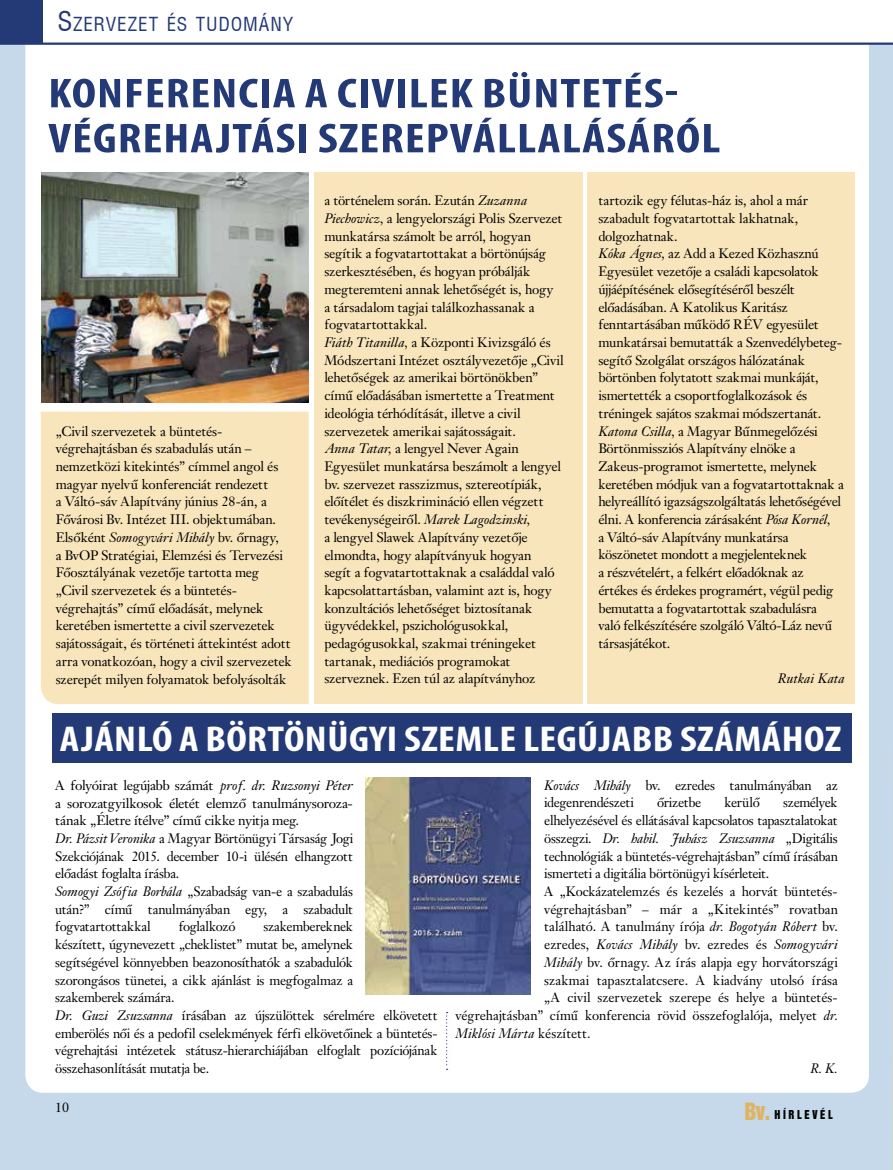
<style>
.page{position:relative;width:893px;height:1170px;background:#fff}
.page>*{position:absolute;margin:0;border:0;box-sizing:border-box;transform-origin:0 0}
.t1{font:700 condensed 42px/45px "Myriad Pro";letter-spacing:.02em;color:#243a76;scale:1.2 1}
.t2{font:700 condensed 36px "Myriad Pro";letter-spacing:.01em;color:#fff;scale:1.18 1}
.t3{font:18.9px "Switzerland Condensed";letter-spacing:.04em;color:#243a76}
.t4{font:13.5px/17.7px "Janson Text PFL";letter-spacing:.005em;color:#000}
.t5{font:italic 13.5px "Janson Text PFL";letter-spacing:.01em;color:#000}
.t6{font:13.5px "Janson Text PFL";letter-spacing:.025em;color:#000}
.t7{font:11.25px "Swiss 921 HU Normal";letter-spacing:.245em;color:#000;scale:.95 1}
.s1{font-size:27px}
.s2{font-style:italic}
.s3{font-style:normal}
.s4{font-size:21.9px;color:#deb462}
</style>
<div class="page">
<div style="left:0;top:45px;width:893px;height:1124px;background:#c5d9ea"></div>
<div style="left:25px;top:45px;width:844px;height:1047px;background:#fff"></div>
<div style="left:52px;top:713px;width:800px;height:50px;background:#243a76"></div>
<div style="left:0;top:0;width:43px;height:43px;background:#243a76"></div>
<div style="left:41px;top:411px;width:268px;height:293px;background:#f8e5bb"></div>
<div style="left:314px;top:172px;width:268px;height:532px;background:#f8e5bb"></div>
<div style="left:587px;top:172px;width:268px;height:532px;background:#f8e5bb"></div>
<img style="left:42px;top:172px;width:267px;height:230px">
<img style="left:366px;top:777px;width:164px;height:216px">
<div style="left:444px;top:1009px;width:9px;height:66px;background:#fdfdfd"></div>
<svg style="left:446px;top:1012px;width:2px;height:57px"></svg>
<hr style="left:892px;top:739px;width:1px;height:430px;background:#f3d282">
<hr style="left:0;top:43px;width:893px;height:2px;background:#243a76">
<h3 class="t3" style="left:57px;top:12px;width:28px"><span class="s1">S</span>ZERVEZET</h3>
<h3 class="t3" style="left:167px;top:12px;width:128px">ÉS TUDOMÁNY</h3>
<h1 class="t1" style="left:48px;top:70px;width:561px">KONFERENCIA A CIVILEK BÜNTETÉS-<br>VÉGREHAJTÁSI SZEREPVÁLLALÁSÁRÓL</h1>
<p class="t4" style="left:56px;top:422px;width:237px">„Civil szervezetek a büntetés&shy;végrehajtásban és szabadulás után – nemzetközi kitekintés” címmel angol és magyar nyelvű konferenciát rendezett<br>a Váltó-sáv Alapítvány június 28-án, a Fővárosi Bv. Intézet III. objektumában.<br>Elsőként <span class="s2">Somogyvári Mihály</span> bv. őrnagy,<br>a BvOP Stratégiai, Elemzési és Tervezési Főosztályának vezetője tartotta meg „Civil szervezetek és a büntetés&shy;végrehajtás” című előadását, melynek keretében ismertette a civil szervezetek sajátosságait, és történeti áttekintést adott arra vonatkozóan, hogy a civil szervezetek szerepét milyen folyamatok befolyásolták</p>
<p class="t4" style="left:324px;top:192px;width:241px">a történelem során. Ezután <span class="s2">Zuzanna Piechowicz,</span> a lengyelországi Polis Szervezet munkatársa számolt be arról, hogyan segítik a fogvatartottakat a börtönújság szerkesztésében, és hogyan próbálják megteremteni annak lehetőségét is, hogy<br>a társadalom tagjai találkozhassanak a fogvatartottakkal.<br><span class="s2">Fiáth Titanilla,</span> a Központi Kivizsgáló és Módszertani Intézet osztályvezetője „Civil lehetőségek az amerikai börtönökben” című előadásában ismertette a Treatment ideológia térhódítását, illetve a civil szervezetek amerikai sajátosságait.<br><span class="s2">Anna Tatar,</span> a lengyel Never Again Egyesület munkatársa beszámolt a lengyel bv. szervezet rasszizmus, sztereotípiák, előítélet és diszkrimináció ellen végzett tevékenységeiről. <span class="s2">Marek Lagodzinski,<br></span>a lengyel Slawek Alapítvány vezetője elmondta, hogy alapítványuk hogyan<br>segít a fogvatartottaknak a családdal való kapcsolattartásban, valamint azt is, hogy konzultációs lehetőséget biztosítanak ügyvédekkel, pszichológusokkal, pedagógusokkal, szakmai tréningeket tartanak, mediációs programokat szerveznek. Ezen túl az alapítványhoz</p>
<p class="t4" style="left:598px;top:192px;width:247px">tartozik egy félutas-ház is, ahol a már szabadult fogvatartottak lakhatnak, dolgozhatnak.<br><span class="s2">Kóka Ágnes,</span> az Add a Kezed Közhasznú Egyesület vezetője a családi kapcsolatok újjáépítésének elősegítéséről beszélt előadásában. A Katolikus Karitász fenntartásában működő RÉV egyesület munkatársai bemutatták a Szenvedélybeteg&shy;segítő Szolgálat országos hálózatának börtönben folytatott szakmai munkáját, ismertették a csoportfoglalkozások és tréningek sajátos szakmai módszertanát.<br><span class="s2">Katona Csilla,</span> a Magyar Bűnmegelőzési Börtönmissziós Alapítvány elnöke a Zakeus-programot ismertette, melynek keretében módjuk van a fogvatartottaknak a helyreállító igazságszolgáltatás lehetőségével élni. A konferencia zárásaként <span class="s2">Pósa Kornél,<br></span>a Váltó-sáv Alapítvány munkatársa köszönetet mondott a megjelenteknek<br>a részvételért, a felkért előadóknak az értékes és érdekes programért, végül pedig bemutatta a fogvatartottak szabadulásra<br>való felkészítésére szolgáló Váltó-Láz nevű társasjátékot.</p>
<p class="t5" style="left:778px;top:670px;width:69px">Rutkai Kata</p>
<h2 class="t2" style="left:60px;top:716px;width:664px">AJÁNLÓ A BÖRTÖNÜGYI SZEMLE LEGÚJABB SZÁMÁHOZ</h2>
<p class="t4" style="left:55px;top:776px;width:299px">A folyóirat legújabb számát <span class="s2">prof. dr. Ruzsonyi Péter </span>a sorozatgyilkosok életét elemző tanulmánysoroza&shy;tának „Életre ítélve” című cikke nyitja meg.<br><span class="s2">Dr. Pázsit Veronika</span> a Magyar Börtönügyi Társaság Jogi Szekciójának 2015. december 10-i ülésén elhangzott előadást foglalta írásba.<br><span class="s2">Somogyi Zsófia Borbála</span> „Szabadság van-e a szabadulás után?” című tanulmányában egy, a szabadult fogvatartottakkal</p>
<p class="t4" style="left:55px;top:917px;width:384px;text-indent:208px">szakembereknek<br>készített, úgynevezett „cheklistet” mutat be, amelynek<br>segítségével könnyebben beazonosíthatók a szabadulók<br>szorongásos tünetei, a cikk ajánlást is megfogalmaz a<br>szakemberek számára.<br><span class="s2">Dr. Guzi Zsuzsanna</span> írásában az újszülöttek sérelmére elkövetett emberölés női és a pedofil cselekmények férfi elkövetőinek a büntetés&shy;végrehajtási intézetek státusz-hierarchiájában elfoglalt pozíciójának összehasonlítását mutatja be.</p>
<p class="t4" style="left:179px;top:917px;width:58px">foglalkozó</p>
<p class="t4" style="left:55px;top:1098px;width:15px">10</p>
<p class="t4" style="left:544px;top:776px;width:295px"><span class="s2">Kovács Mihály</span> bv. ezredes tanulmányában az idegenrendészeti</p>
<p class="t4" style="left:657px;top:793px;width:45px">őrizetbe</p>
<p class="t4" style="left:724px;top:793px;width:37px">kerülő</p>
<p class="t4" style="left:783px;top:793px;width:56px">személyek</p>
<p class="t4" style="left:544px;top:811px;width:295px">elhelyezésével és ellátásával kapcsolatos tapasztalatokat</p>
<p class="t5" style="left:544px;top:829px;width:295px"><span class="s3">összegzi.</span> Dr. habil. Juhász Zsuzsanna <span class="s3">„Digitális</span></p>
<p class="t4" style="left:544px;top:846px;width:295px">technológiák a büntetés-végrehajtásban” című írásában</p>
<p class="t4" style="left:544px;top:864px;width:226px">ismerteti a digitália börtönügyi kísérleteit.</p>
<p class="t4" style="left:544px;top:882px;width:295px">A „Kockázatelemzés és kezelés a horvát büntetés-</p>
<p class="t4" style="left:544px;top:900px;width:295px">végrehajtásban” – már a „Kitekintés” rovatban</p>
<p class="t6" style="left:544px;top:918px;width:295px">található. A tanulmány írója <span class="s2">dr. Bogotyán Róbert</span> bv.</p>
<p class="t5" style="left:544px;top:936px;width:295px"><span class="s3">ezredes,</span> Kovács Mihály <span class="s3">bv. ezredes és</span> Somogyvári</p>
<p class="t4" style="left:544px;top:953px;width:295px"><span class="s2">Mihály</span> bv. őrnagy. Az írás alapja egy horvátországi</p>
<p class="t4" style="left:544px;top:970px;width:295px">szakmai tapasztalatcsere. A kiadvány utolsó írása</p>
<p class="t4" style="left:544px;top:988px;width:295px">„A civil szervezetek szerepe és helye a büntetés-</p>
<p class="t4" style="left:455px;top:1006px;width:384px">végrehajtásban” című konferencia rövid összefoglalója, melyet <span class="s2">dr.</span></p>
<p class="t5" style="left:455px;top:1024px;width:136px">Miklósi Márta <span class="s3">készített.</span></p>
<p class="t5" style="left:810px;top:1059px;width:29px">R. K.</p>
<p class="t7" style="left:744px;top:1107px;width:94px"><span class="s4">Bv.</span> HÍRLEVÉL</p>
</div>
